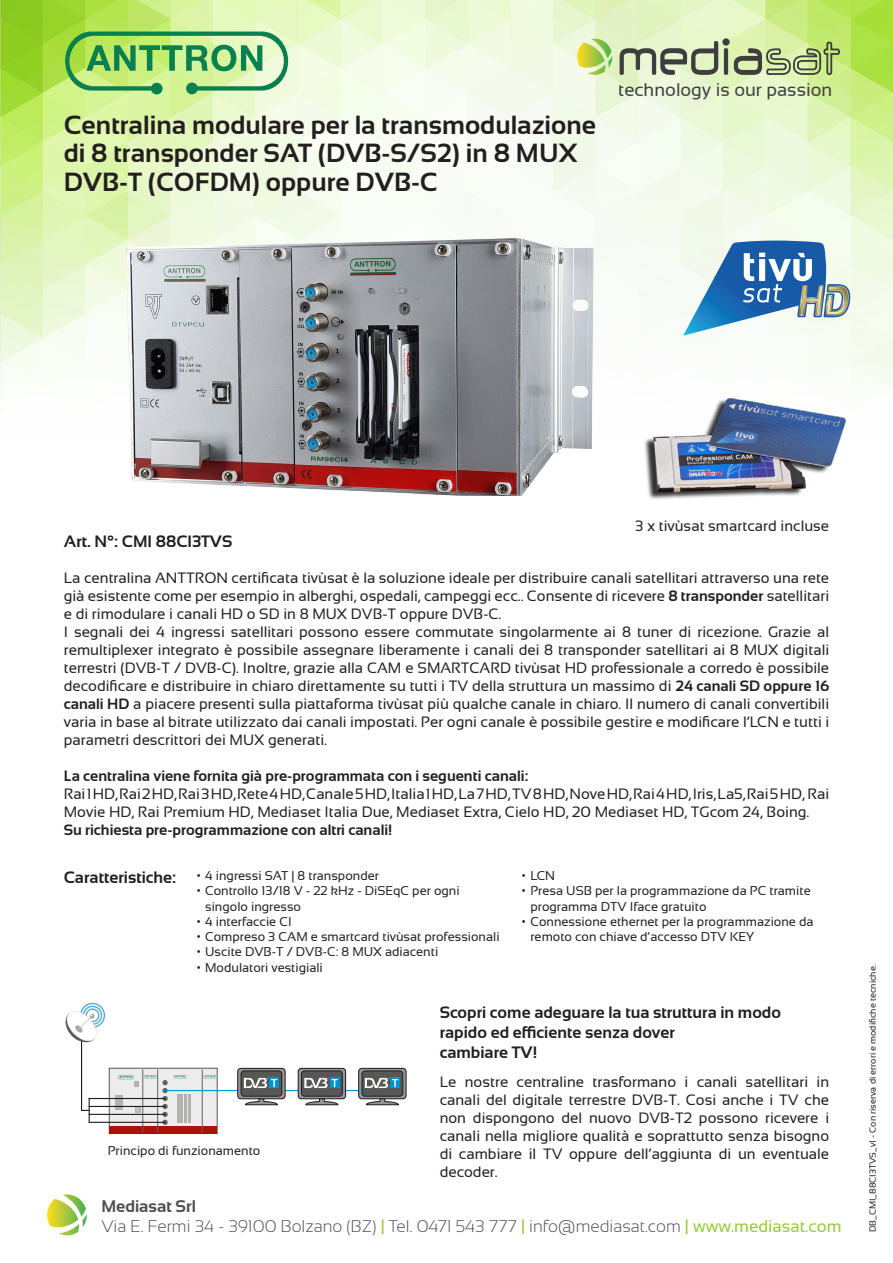
<style>
.page{position:relative;width:893px;height:1263px;background:#fff}
.page>*{position:absolute;margin:0;border:0;box-sizing:border-box;transform-origin:0 0}
.t1{font:700 26.25px/28.5px "Sansation";color:#231f20}
.t2{font:18.3px "Sansation";color:#404041}
.t3{font:300 16.8px "Sansation";color:#4b4c4d}
.t4{font:700 16.8px "Sansation";color:#4b4c4d}
.Titel{font:700 16.5px/19.8px "Sansation";color:#231f20}
.Titel-2{font:15px/18px "Sansation";color:#231f20;text-align:justify}
.Titel-3{font:700 15px "Sansation";color:#231f20}
.Artikelbezeichnung{font:12.75px/15.3px "Sansation";color:#231f20}
.t5{font:9px "Sansation";color:#231f20}
.s1{font-weight:700}
.s2{font-weight:400;color:#99ca3b}
</style>
<div class="page">
<svg style="left:47px;top:1194px;width:40px;height:41px"></svg>
<img style="left:270px;top:487px;width:258px;height:9px">
<img style="left:647px;top:487px;width:159px;height:12px">
<div style="left:109px;top:1068px;width:108px;height:65px;background:#ececec"></div>
<div style="left:109px;top:1068px;width:108px;height:66px;border:1px solid #585756"></div>
<div style="left:109px;top:1126px;width:108px;height:7px;background:#ab1109"></div>
<svg style="left:203px;top:1075px;width:13px;height:3px"></svg>
<hr style="left:157px;top:1069px;width:1px;height:63px;background:#636362">
<hr style="left:202px;top:1069px;width:1px;height:63px;background:#636362">
<hr style="left:143px;top:1069px;width:1px;height:63px;background:#636362">
<hr style="left:185px;top:1094px;width:2px;height:29px;background:#b2b2b1">
<hr style="left:188px;top:1094px;width:2px;height:29px;background:#b2b2b1">
<div style="left:115px;top:1095px;width:8px;height:14px;background:#b2b2b1"></div>
<svg style="left:118px;top:1075px;width:68px;height:50px"></svg>
<hr style="left:165px;top:1090px;width:237px;height:1px;background:#0091d3">
<svg style="left:238px;top:1068px;width:47px;height:31px"></svg>
<div style="left:237px;top:1068px;width:48px;height:31px;border:1px solid #1d1d1b;border-radius:3px"></div>
<div style="left:241px;top:1071px;width:41px;height:25px;background:#575756;border-radius:3px"></div>
<div style="left:241px;top:1071px;width:41px;height:25px;border:1px solid #1d1d1b;border-radius:3px"></div>
<svg style="left:245px;top:1098px;width:33px;height:7px"></svg>
<svg style="left:298px;top:1068px;width:48px;height:31px"></svg>
<div style="left:298px;top:1068px;width:48px;height:31px;border:1px solid #1d1d1b;border-radius:3px"></div>
<div style="left:301px;top:1071px;width:41px;height:25px;background:#575756;border-radius:3px"></div>
<div style="left:301px;top:1071px;width:42px;height:25px;border:1px solid #1d1d1b;border-radius:3px"></div>
<svg style="left:305px;top:1098px;width:34px;height:7px"></svg>
<svg style="left:359px;top:1068px;width:47px;height:31px"></svg>
<div style="left:358px;top:1068px;width:48px;height:31px;border:1px solid #1d1d1b;border-radius:3px"></div>
<div style="left:362px;top:1071px;width:41px;height:25px;background:#575756;border-radius:3px"></div>
<div style="left:362px;top:1071px;width:41px;height:25px;border:1px solid #1d1d1b;border-radius:3px"></div>
<svg style="left:366px;top:1098px;width:33px;height:7px"></svg>
<hr style="left:81px;top:1036px;width:1px;height:74px;background:#1d1d1b">
<hr style="left:89px;top:1098px;width:76px;height:1px;background:#1d1d1b">
<hr style="left:89px;top:1106px;width:76px;height:1px;background:#1d1d1b">
<hr style="left:89px;top:1114px;width:76px;height:1px;background:#1d1d1b">
<hr style="left:89px;top:1122px;width:76px;height:1px;background:#1d1d1b">
<svg style="left:82px;top:1098px;width:8px;height:24px"></svg>
<svg style="left:65px;top:1003px;width:40px;height:41px"></svg>
<div style="left:269px;top:1078px;width:10px;height:10px;background:#0091d3"></div>
<svg style="left:244px;top:1078px;width:33px;height:10px"></svg>
<div style="left:330px;top:1078px;width:9px;height:10px;background:#0091d3"></div>
<svg style="left:304px;top:1078px;width:34px;height:10px"></svg>
<div style="left:390px;top:1078px;width:10px;height:10px;background:#0091d3"></div>
<svg style="left:365px;top:1078px;width:33px;height:10px"></svg>
<svg style="left:0;top:0;width:893px;height:487px"></svg>
<p class="t1" style="left:64px;top:110px;width:534px">Centralina modulare per la transmodulazione di 8 transponder SAT (DVB-S/S2) in 8 MUX<br>DVB-T (COFDM) oppure DVB-C</p>
<p class="t2" style="left:618px;top:79px;width:216px">technology is our passion</p>
<p class="Titel" style="left:64px;top:531px;width:170px">Art. N°: CMI 88CI3TVS</p>
<p class="Titel-2" style="left:635px;top:517px;width:195px">3 x tivùsat smartcard incluse</p>
<p class="Titel-2" style="left:64px;top:568px;width:767px">La centralina ANTTRON certificata tivùsat è la soluzione ideale per distribuire canali satellitari attraverso una rete già esistente come per esempio in alberghi, ospedali, campeggi ecc.. Consente di ricevere <span class="s1">8 transponder</span> satellitari e di rimodulare i canali HD o SD in 8 MUX DVB-T oppure DVB-C.</p>
<p class="Titel-2" style="left:64px;top:622px;width:767px">I segnali dei 4 ingressi satellitari possono essere commutate singolarmente ai 8 tuner di ricezione. Grazie al remultiplexer integrato è possibile assegnare liberamente i canali dei 8 transponder satellitari ai 8 MUX digitali terrestri (DVB-T / DVB-C). Inoltre, grazie alla CAM e SMARTCARD tivùsat HD professionale a corredo è possibile decodificare e distribuire in chiaro direttamente su tutti i TV della struttura un massimo di <span class="s1">24 canali SD oppure 16 canali HD</span> a piacere presenti sulla piattaforma tivùsat più qualche canale in chiaro. Il numero di canali convertibili varia in base al bitrate utilizzato dai canali impostati. Per ogni canale è possibile gestire e modificare l’LCN e tutti i parametri descrittori dei MUX generati.</p>
<p class="Titel-3" style="left:64px;top:767px;width:466px">La centralina viene fornita già pre-programmata con i seguenti canali:</p>
<p class="Titel-2" style="left:64px;top:784px;width:767px;text-align:left">Rai 1 HD, Rai 2 HD, Rai 3 HD, Rete 4 HD, Canale 5 HD, Italia 1 HD, La 7 HD, TV 8 HD, Nove HD, Rai 4 HD, Iris, La5, Rai 5 HD, Rai<br>Movie HD, Rai Premium HD, Mediaset Italia Due, Mediaset Extra, Cielo HD, 20 Mediaset HD, TGcom 24, Boing.<br><span class="s1">Su richiesta pre-programmazione con altri canali!</span></p>
<p class="Artikelbezeichnung" style="left:197px;top:868px;width:184px">• 4 ingressi SAT | 8 transponder</p>
<p class="Artikelbezeichnung" style="left:205px;top:883px;width:256px;text-indent:-9px">• Controllo 13/18 V - 22 kHz - DiSEqC per ogni singolo ingresso</p>
<p class="Artikelbezeichnung" style="left:197px;top:914px;width:97px">• 4 interfaccie CI</p>
<p class="Artikelbezeichnung" style="left:197px;top:929px;width:304px">• Compreso 3 CAM e smartcard tivùsat professionali</p>
<p class="Artikelbezeichnung" style="left:197px;top:944px;width:243px">• Uscite DVB-T / DVB-C: 8 MUX adiacenti</p>
<p class="Artikelbezeichnung" style="left:197px;top:960px;width:128px">• Modulatori vestigiali</p>
<p class="Artikelbezeichnung" style="left:522px;top:868px;width:35px">• LCN</p>
<p class="Artikelbezeichnung" style="left:530px;top:883px;width:282px;text-indent:-9px">• Presa USB per la programmazione da PC tramite programma DTV Iface gratuito</p>
<p class="Artikelbezeichnung" style="left:530px;top:914px;width:285px;text-indent:-9px">• Connessione ethernet per la programmazione da remoto con chiave d’accesso DTV KEY</p>
<p class="Titel" style="left:64px;top:867px;width:114px">Caratteristiche:</p>
<p class="Artikelbezeichnung" style="left:108px;top:1143px;width:154px">Principo di funzionamento</p>
<p class="Titel" style="left:440px;top:1002px;width:343px">Scopri come adeguare la tua struttura in modo rapido ed efficiente senza dover</p>
<p class="Titel" style="left:440px;top:1042px;width:99px">cambiare TV!</p>
<p class="Titel-2" style="left:440px;top:1072px;width:391px">Le nostre centraline trasformano i canali satellitari in canali del digitale terrestre DVB-T. Cosi anche i TV che non dispongono del nuovo DVB-T2 possono ricevere i canali nella migliore qualità e soprattutto senza bisogno di cambiare il TV oppure dell’aggiunta di un eventuale decoder.</p>
<p class="t4" style="left:101px;top:1197px;width:96px">Mediasat Srl</p>
<p class="t3" style="left:101px;top:1217px;width:742px">Via E. Fermi 34 - 39100 Bolzano (BZ) <span class="s2">|</span> Tel. 0471 543 777 <span class="s2">|</span> info@mediasat.com <span class="s2">| www.mediasat.com</span></p>
<p class="t5" style="left:868px;top:1232px;width:269px;rotate:-90deg">DB_CMI_88CI3TVS_v1 - Con riserva di errori e modifiche tecniche.</p>
</div>
